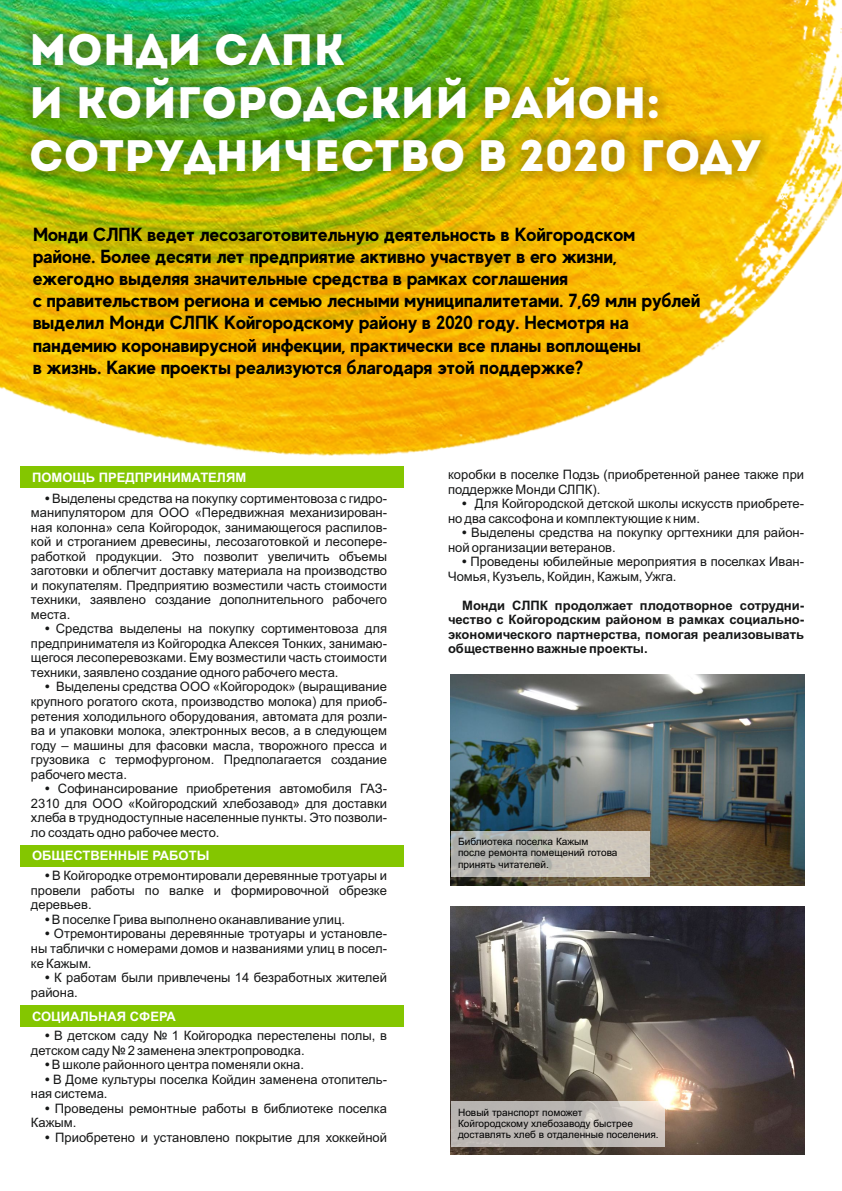
<style>
.page{position:relative;width:842px;height:1191px;background:#fff}
.page>*{position:absolute;margin:0;border:0;box-sizing:border-box;transform-origin:0 0}
.t1{font:44px/52.7px "Intro";color:#fff}
.t2{font:700 19px/22.1px "MADE Evolve Sans";color:#000}
.t3{font:13px/14.5px "Arial";color:#151616}
.t4{font:700 13px "Arial";color:#151616}
.t5{font:700 13px "Arial";color:#fff}
.t6{font:10.1px/11.3px "Arial";color:#000}
.s1{font-weight:700}
</style>
<div class="page">
<img style="left:451px;top:675px;width:353px;height:210px">
<img style="left:0;top:0;width:842px;height:488px">
<div style="left:19px;top:24px;width:752px;height:161px;background:#151616;opacity:.38"></div>
<div style="left:451px;top:830px;width:198px;height:46px;background:#fff;opacity:.64"></div>
<div style="left:20px;top:845px;width:384px;height:21px;background:#84c600"></div>
<div style="left:20px;top:1005px;width:384px;height:21px;background:#84c600"></div>
<img style="left:451px;top:906px;width:353px;height:248px">
<div style="left:451px;top:1101px;width:213px;height:46px;background:#fff;opacity:.64"></div>
<h1 class="t1" style="left:29px;top:28px;width:733px">Монди СЛПК<br>и Койгородский район: сотрудничество в 2020 году</h1>
<p class="t2" style="left:33px;top:225px;width:669px">Монди СЛПК ведет лесозаготовительную деятельность в Койгородском районе. Более десяти лет предприятие активно участвует в его жизни, ежегодно выделяя значительные средства в рамках соглашения<br>с правительством региона и семью лесными муниципалитетами. 7,69 млн рублей выделил Монди СЛПК Койгородскому району в 2020 году. Несмотря на пандемию коронавирусной инфекции, практически все планы воплощены<br>в жизнь. Какие проекты реализуются благодаря этой поддержке?</p>
<p class="t3" style="left:448px;top:468px;width:358px">коробки в поселке Подзь (приобретенной ранее также при поддержке Монди СЛПК).</p>
<p class="t5" style="left:32px;top:472px;width:216px">ПОМОЩЬ ПРЕДПРИНИМАТЕЛЯМ</p>
<p class="t3" style="left:45px;top:492px;width:343px"><span class="s1">•</span> Выделены средства на покупку сортиментовоза с гидро-</p>
<p class="t3" style="left:462px;top:497px;width:343px"><span class="s1">•</span> Для Койгородской детской школы искусств приобрете-</p>
<p class="t3" style="left:31px;top:506px;width:358px">манипулятором для ООО «Передвижная механизирован-</p>
<p class="t3" style="left:448px;top:512px;width:253px">но два саксофона и комплектующие к ним.</p>
<p class="t3" style="left:31px;top:521px;width:358px">ная колонна» села Койгородок, занимающегося распилов-</p>
<p class="t3" style="left:462px;top:526px;width:343px"><span class="s1">•</span> Выделены средства на покупку оргтехники для район-</p>
<p class="t3" style="left:31px;top:535px;width:358px">кой и строганием древесины, лесозаготовкой и лесопере-</p>
<p class="t3" style="left:448px;top:541px;width:169px">ной организации ветеранов.</p>
<p class="t3" style="left:31px;top:550px;width:358px">работкой продукции. Это позволит увеличить объемы</p>
<p class="t3" style="left:462px;top:555px;width:343px"><span class="s1">•</span> Проведены юбилейные мероприятия в поселках Иван-</p>
<p class="t3" style="left:31px;top:564px;width:358px">заготовки и облегчит доставку материала на производство</p>
<p class="t3" style="left:448px;top:570px;width:230px">Чомья, Кузъель, Койдин, Кажым, Ужга.</p>
<p class="t3" style="left:31px;top:579px;width:358px">и покупателям. Предприятию возместили часть стоимости техники, заявлено создание дополнительного рабочего</p>
<p class="t4" style="left:462px;top:600px;width:343px">Монди СЛПК продолжает плодотворное сотрудни-</p>
<p class="t3" style="left:31px;top:608px;width:41px">места.</p>
<p class="t4" style="left:448px;top:615px;width:358px">чество с Койгородским районом в рамках социально-</p>
<p class="t3" style="left:45px;top:623px;width:343px"><span class="s1">•</span> Средства выделены на покупку сортиментовоза для</p>
<p class="t4" style="left:448px;top:629px;width:358px">экономического партнерства, помогая реализовывать</p>
<p class="t3" style="left:31px;top:637px;width:358px">предпринимателя из Койгородка Алексея Тонких, занимаю-</p>
<p class="t4" style="left:448px;top:644px;width:201px">общественно важные проекты.</p>
<p class="t3" style="left:31px;top:652px;width:358px">щегося лесоперевозками. Ему возместили часть стоимости техники, заявлено создание одного рабочего места.</p>
<p class="t3" style="left:31px;top:681px;width:358px;text-align:justify;text-indent:14px"><span class="s1">•</span> Выделены средства ООО «Койгородок» (выращивание крупного рогатого скота, производство молока) для приоб&shy;ретения холодильного оборудования, автомата для розли&shy;ва и упаковки молока, электронных весов, а в следующем году – машины для фасовки масла, творожного пресса и грузовика с термофургоном. Предполагается создание рабочего места.</p>
<p class="t3" style="left:31px;top:782px;width:358px;text-align:justify;text-indent:14px"><span class="s1">•</span> Софинансирование приобретения автомобиля ГАЗ-2310 для ООО «Койгородский хлебозавод» для доставки хлеба в труднодоступные населенные пункты. Это позволи&shy;ло создать одно рабочее место.</p>
<p class="t3" style="left:31px;top:869px;width:358px;text-align:justify;text-indent:14px"><span class="s1">•</span> В Койгородке отремонтировали деревянные тротуары и провели работы по валке и формировочной обрезке деревьев.</p>
<p class="t3" style="left:45px;top:913px;width:301px"><span class="s1">•</span> В поселке Грива выполнено оканавливание улиц.</p>
<p class="t3" style="left:31px;top:928px;width:358px;text-align:justify;text-indent:14px"><span class="s1">•</span> Отремонтированы деревянные тротуары и установле&shy;ны таблички с номерами домов и названиями улиц в посел&shy;ке Кажым.</p>
<p class="t3" style="left:31px;top:971px;width:358px;text-indent:14px"><span class="s1">•</span> К работам были привлечены 14 безработных жителей района.</p>
<p class="t3" style="left:31px;top:1029px;width:358px;text-indent:14px"><span class="s1">•</span> В детском саду № 1 Койгородка перестелены полы, в детском саду № 2 заменена электропроводка.</p>
<p class="t3" style="left:45px;top:1058px;width:261px"><span class="s1">•</span> В школе районного центра поменяли окна.</p>
<p class="t3" style="left:31px;top:1073px;width:358px;text-indent:14px"><span class="s1">•</span> В Доме культуры поселка Койдин заменена отопитель&shy;ная система.</p>
<p class="t3" style="left:31px;top:1102px;width:358px;text-indent:14px"><span class="s1">•</span> Проведены ремонтные работы в библиотеке поселка<br>Кажым.</p>
<p class="t3" style="left:45px;top:1131px;width:343px"><span class="s1">•</span> Приобретено и установлено покрытие для хоккейной</p>
<p class="t6" style="left:458px;top:837px;width:161px">Библиотека поселка Кажым после ремонта помещений готова принять читателей.</p>
<p class="t5" style="left:32px;top:851px;width:179px">ОБЩЕСТВЕННЫЕ РАБОТЫ</p>
<p class="t5" style="left:32px;top:1011px;width:145px">СОЦИАЛЬНАЯ СФЕРА</p>
<p class="t6" style="left:458px;top:1107px;width:202px">Новый транспорт поможет<br>Койгородскому хлебозаводу быстрее доставлять хлеб в отдаленные поселения.</p>
</div>
